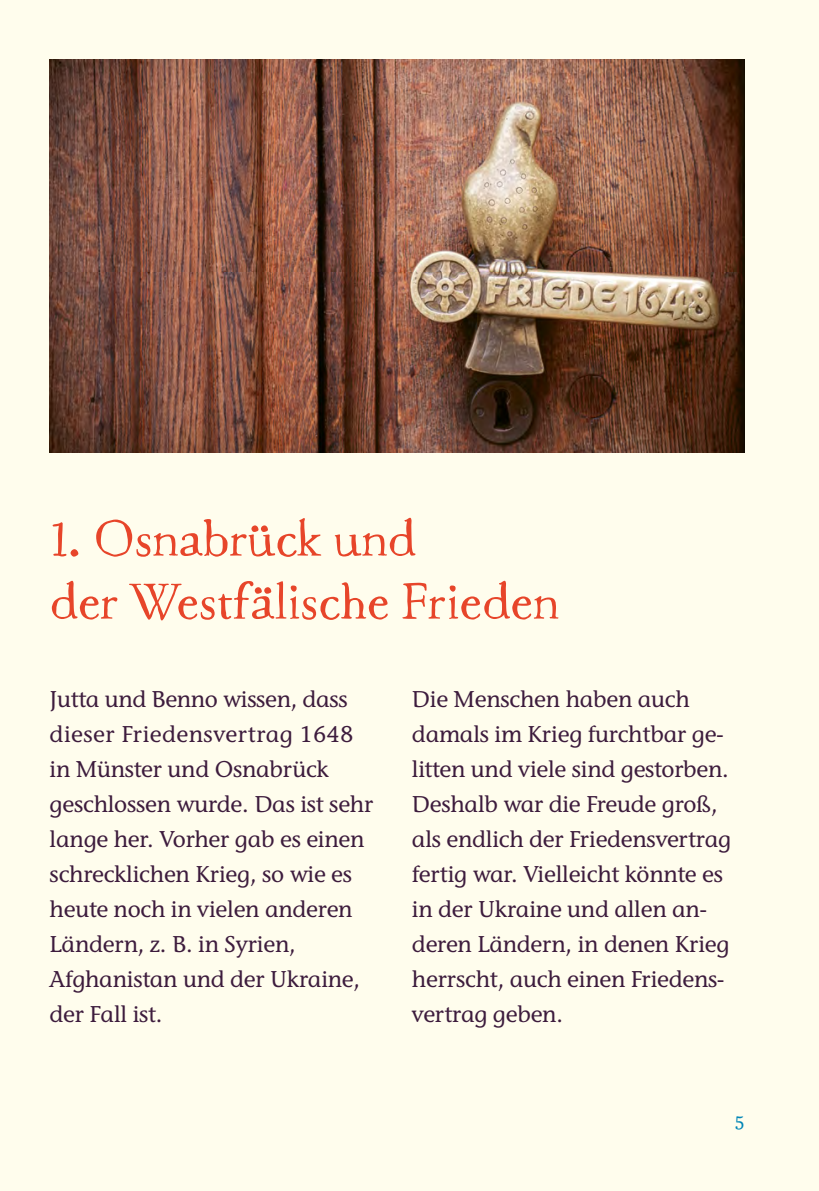
<style>
.page{position:relative;width:819px;height:1191px;background:#fffded}
.page>*{position:absolute;margin:0;border:0;box-sizing:border-box;transform-origin:0 0}
.t1{font:52.5px/63px "Macarons";color:#e7452a}
.t2{font:500 22.75px/35px "Stone Informal ITC Pro";letter-spacing:-.01em;color:#3d1c3d}
.t3{font:19.25px "Franziska Pro";color:#0086b7}
</style>
<div class="page">
<img style="left:50px;top:60px;width:694px;height:393px">
<h1 class="t1" style="left:50px;top:508px;width:511px">1. Osnabrück und<br>der Westfälische Frieden</h1>
<p class="t2" style="left:50px;top:681px;width:325px">Jutta und Benno wissen, dass dieser Friedensvertrag 1648 in Münster und Osnabrück geschlossen wurde. Das ist sehr lange her. Vorher gab es einen schrecklichen Krieg, so wie es heute noch in vielen anderen<br>Ländern, z. B. in Syrien,<br>Afghanistan und der Ukraine, der Fall ist.</p>
<p class="t2" style="left:412px;top:681px;width:321px">Die Menschen haben auch damals im Krieg furchtbar ge&shy;litten und viele sind gestorben.<br>Deshalb war die Freude groß, als endlich der Friedensvertrag fertig war. Vielleicht könnte es in der Ukraine und allen an&shy;deren Ländern, in denen Krieg herrscht, auch einen Friedens&shy;vertrag geben.</p>
<p class="t3" style="left:735px;top:1109px;width:11px">5</p>
</div>
